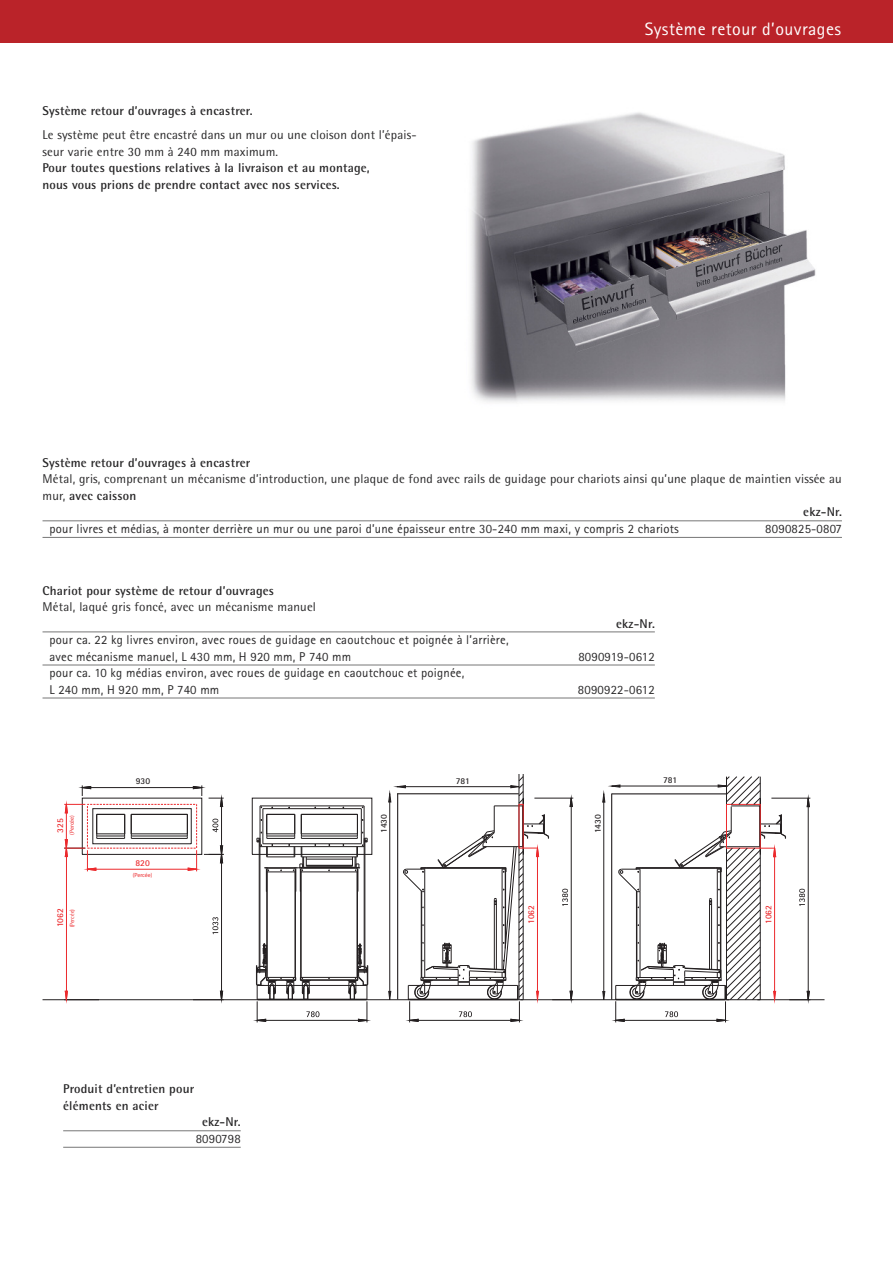
<style>
.page{position:relative;width:893px;height:1263px;background:#fff}
.page>*{position:absolute;margin:0;border:0;box-sizing:border-box;transform-origin:0 0}
.t1{font:18px "Rotis Sans Serif Pro Cyr";letter-spacing:.025em;color:#fff}
.t2{font:12.75px/16.5px "Rotis Sans Serif Pro Cyr";letter-spacing:.015em;color:#272627}
.t3{font:700 12.75px/16.5px "Rotis Semi Sans Pro Cyr";letter-spacing:.015em;color:#272627}
.t4{font:12.75px/16.5px "Rotis Semi Sans Pro Cyr";letter-spacing:.015em;color:#272627}
.t5{font:700 9px "Rotis Sans Serif Pro Cyr";color:#ec2a2d}
.t6{font:700 9px "Rotis Sans Serif Pro Cyr";color:#231f20}
.t7{font:6px "Agfa Rotis Sans Serif";letter-spacing:-.005em;color:#ec2a2d}
.t8{font:6px "Rotis Sans Serif Pro Cyr";color:#ec2a2d}
.s1{font-weight:400}
</style>
<div class="page">
<div style="left:0;top:0;width:893px;height:43px;background:#ba2329"></div>
<hr style="left:43px;top:631px;width:612px;height:1px;background:#7d7d7d">
<hr style="left:43px;top:664px;width:612px;height:1px;background:#7d7d7d">
<hr style="left:43px;top:697px;width:612px;height:1px;background:#7d7d7d">
<hr style="left:63px;top:1130px;width:178px;height:1px;background:#7d7d7d">
<hr style="left:63px;top:1147px;width:178px;height:1px;background:#7d7d7d">
<hr style="left:43px;top:520px;width:799px;height:1px;background:#7d7d7d">
<hr style="left:43px;top:537px;width:799px;height:1px;background:#7d7d7d">
<hr style="left:263px;top:985px;width:97px;height:1px;background:#231f20">
<hr style="left:361px;top:809px;width:1px;height:35px;background:#231f20">
<hr style="left:263px;top:808px;width:98px;height:1px;background:#231f20">
<hr style="left:263px;top:843px;width:98px;height:1px;background:#231f20">
<hr style="left:301px;top:836px;width:56px;height:1px;background:#231f20">
<hr style="left:301px;top:838px;width:56px;height:1px;background:#231f20">
<hr style="left:301px;top:833px;width:56px;height:1px;background:#231f20">
<hr style="left:301px;top:814px;width:56px;height:1px;background:#231f20">
<hr style="left:260px;top:805px;width:104px;height:1px;background:#231f20">
<hr style="left:260px;top:846px;width:104px;height:1px;background:#231f20">
<hr style="left:364px;top:806px;width:1px;height:41px;background:#231f20">
<hr style="left:302px;top:856px;width:55px;height:1px;background:#231f20">
<hr style="left:306px;top:866px;width:46px;height:1px;background:#231f20">
<hr style="left:306px;top:865px;width:46px;height:1px;background:#231f20">
<hr style="left:306px;top:859px;width:46px;height:1px;background:#231f20">
<hr style="left:364px;top:839px;width:1px;height:133px;background:#231f20">
<hr style="left:365px;top:839px;width:1px;height:133px;background:#231f20">
<hr style="left:260px;top:839px;width:1px;height:133px;background:#231f20">
<hr style="left:259px;top:839px;width:1px;height:133px;background:#231f20">
<hr style="left:43px;top:999px;width:781px;height:1px;background:#231f20">
<hr style="left:82px;top:787px;width:120px;height:1px;background:#231f20">
<svg style="left:82px;top:785px;width:9px;height:11px"></svg>
<svg style="left:193px;top:785px;width:9px;height:11px"></svg>
<svg style="left:212px;top:819px;width:6px;height:13px"></svg>
<hr style="left:221px;top:798px;width:1px;height:56px;background:#231f20">
<svg style="left:209px;top:797px;width:15px;height:10px"></svg>
<svg style="left:212px;top:917px;width:6px;height:17px"></svg>
<hr style="left:221px;top:854px;width:1px;height:146px;background:#231f20">
<svg style="left:204px;top:845px;width:20px;height:18px"></svg>
<svg style="left:220px;top:990px;width:3px;height:9px"></svg>
<hr style="left:257px;top:1020px;width:110px;height:1px;background:#231f20">
<hr style="left:266px;top:869px;width:1px;height:108px;background:#231f20">
<hr style="left:267px;top:872px;width:1px;height:105px;background:#231f20">
<hr style="left:295px;top:872px;width:1px;height:105px;background:#231f20">
<hr style="left:301px;top:979px;width:56px;height:1px;background:#231f20">
<hr style="left:301px;top:980px;width:56px;height:1px;background:#231f20">
<hr style="left:301px;top:977px;width:56px;height:1px;background:#231f20">
<hr style="left:300px;top:869px;width:1px;height:108px;background:#231f20">
<hr style="left:301px;top:868px;width:56px;height:1px;background:#231f20">
<hr style="left:301px;top:867px;width:56px;height:1px;background:#231f20">
<hr style="left:301px;top:871px;width:56px;height:1px;background:#231f20">
<svg style="left:352px;top:814px;width:16px;height:78px"></svg>
<hr style="left:357px;top:872px;width:1px;height:105px;background:#231f20">
<hr style="left:301px;top:872px;width:1px;height:105px;background:#231f20">
<svg style="left:347px;top:944px;width:21px;height:78px"></svg>
<svg style="left:257px;top:806px;width:50px;height:86px"></svg>
<svg style="left:256px;top:943px;width:63px;height:79px"></svg>
<svg style="left:65px;top:990px;width:3px;height:10px"></svg>
<svg style="left:64px;top:804px;width:133px;height:67px"></svg>
<div style="left:252px;top:798px;width:120px;height:57px;border:1px solid #231f20"></div>
<hr style="left:523px;top:774px;width:1px;height:226px;background:#231f20">
<hr style="left:519px;top:774px;width:1px;height:226px;background:#231f20">
<svg style="left:602px;top:776px;width:208px;height:246px"></svg>
<hr style="left:603px;top:800px;width:1px;height:192px;background:#231f20">
<hr style="left:612px;top:793px;width:114px;height:1px;background:#231f20">
<hr style="left:611px;top:793px;width:1px;height:206px;background:#231f20">
<svg style="left:388px;top:776px;width:185px;height:246px"></svg>
<hr style="left:389px;top:800px;width:1px;height:192px;background:#231f20">
<hr style="left:397px;top:793px;width:122px;height:1px;background:#231f20">
<hr style="left:397px;top:793px;width:1px;height:206px;background:#231f20">
<hr style="left:66px;top:849px;width:1px;height:152px;background:#ec2a2d">
<img style="left:470px;top:112px;width:346px;height:291px">
<p class="t3" style="left:43px;top:104px;width:212px">Système retour d’ouvrages à encastrer.</p>
<p class="t4" style="left:43px;top:128px;width:376px">Le système peut être encastré dans un mur ou une cloison dont l’épais&shy;seur varie entre 30 mm à 240 mm maximum.</p>
<p class="t3" style="left:43px;top:161px;width:329px">Pour toutes questions relatives à la livraison et au montage, nous vous prions de prendre contact avec nos services.</p>
<h1 class="t1" style="left:645px;top:22px;width:198px">Système retour d’ouvrages</h1>
<p class="t3" style="left:43px;top:456px;width:209px">Système retour d’ouvrages à encastrer</p>
<p class="t4" style="left:43px;top:472px;width:801px">Métal, gris, comprenant un mécanisme d’introduction, une plaque de fond avec rails de guidage pour chariots ainsi qu’une plaque de maintien vissée au</p>
<p class="t3" style="left:43px;top:489px;width:95px"><span class="s1">mur,</span> avec caisson</p>
<p class="t3" style="left:803px;top:505px;width:40px">ekz-Nr.</p>
<p class="t2" style="left:50px;top:522px;width:631px">pour livres et médias, à monter derrière un mur ou une paroi d’une épaisseur entre 30-240 mm maxi, y compris 2 chariots</p>
<p class="t2" style="left:765px;top:522px;width:78px">8090825-0807</p>
<p class="t3" style="left:43px;top:583px;width:233px">Chariot pour système de retour d’ouvrages</p>
<p class="t4" style="left:43px;top:600px;width:275px">Métal, laqué gris foncé, avec un mécanisme manuel</p>
<p class="t2" style="left:49px;top:633px;width:461px">pour ca. 22 kg livres environ, avec roues de guidage en caoutchouc et poignée à l’arrière, avec mécanisme manuel, L 430 mm, H 920 mm, P 740 mm</p>
<p class="t2" style="left:49px;top:666px;width:416px">pour ca. 10 kg médias environ, avec roues de guidage en caoutchouc et poignée,<br>L 240 mm, H 920 mm, P 740 mm</p>
<p class="t7" style="left:70px;top:835px;width:21px;rotate:-90deg">(Percée)</p>
<p class="t5" style="left:57px;top:832px;width:16px;rotate:-90deg">325</p>
<p class="t6" style="left:136px;top:778px;width:16px">930</p>
<p class="t5" style="left:136px;top:860px;width:16px">820</p>
<p class="t7" style="left:133px;top:872px;width:21px">(Percée)</p>
<p class="t6" style="left:381px;top:833px;width:21px;rotate:-90deg">1430</p>
<p class="t6" style="left:456px;top:777px;width:16px">781</p>
<p class="t3" style="left:616px;top:616px;width:40px">ekz-Nr.</p>
<p class="t2" style="left:578px;top:649px;width:78px">8090919-0612</p>
<p class="t2" style="left:578px;top:682px;width:78px">8090922-0612</p>
<p class="t6" style="left:595px;top:833px;width:21px;rotate:-90deg">1430</p>
<p class="t6" style="left:663px;top:777px;width:16px">781</p>
<p class="t5" style="left:57px;top:927px;width:20px;rotate:-90deg">1062</p>
<p class="t5" style="left:528px;top:924px;width:20px;rotate:-90deg">1062</p>
<p class="t5" style="left:765px;top:924px;width:20px;rotate:-90deg">1062</p>
<p class="t8" style="left:70px;top:927px;width:20px;rotate:-90deg">(Percée)</p>
<p class="t3" style="left:63px;top:1082px;width:133px">Produit d’entretien pour éléments en acier</p>
<p class="t3" style="left:202px;top:1115px;width:40px">ekz-Nr.</p>
<p class="t2" style="left:196px;top:1131px;width:47px">8090798</p>
</div>
